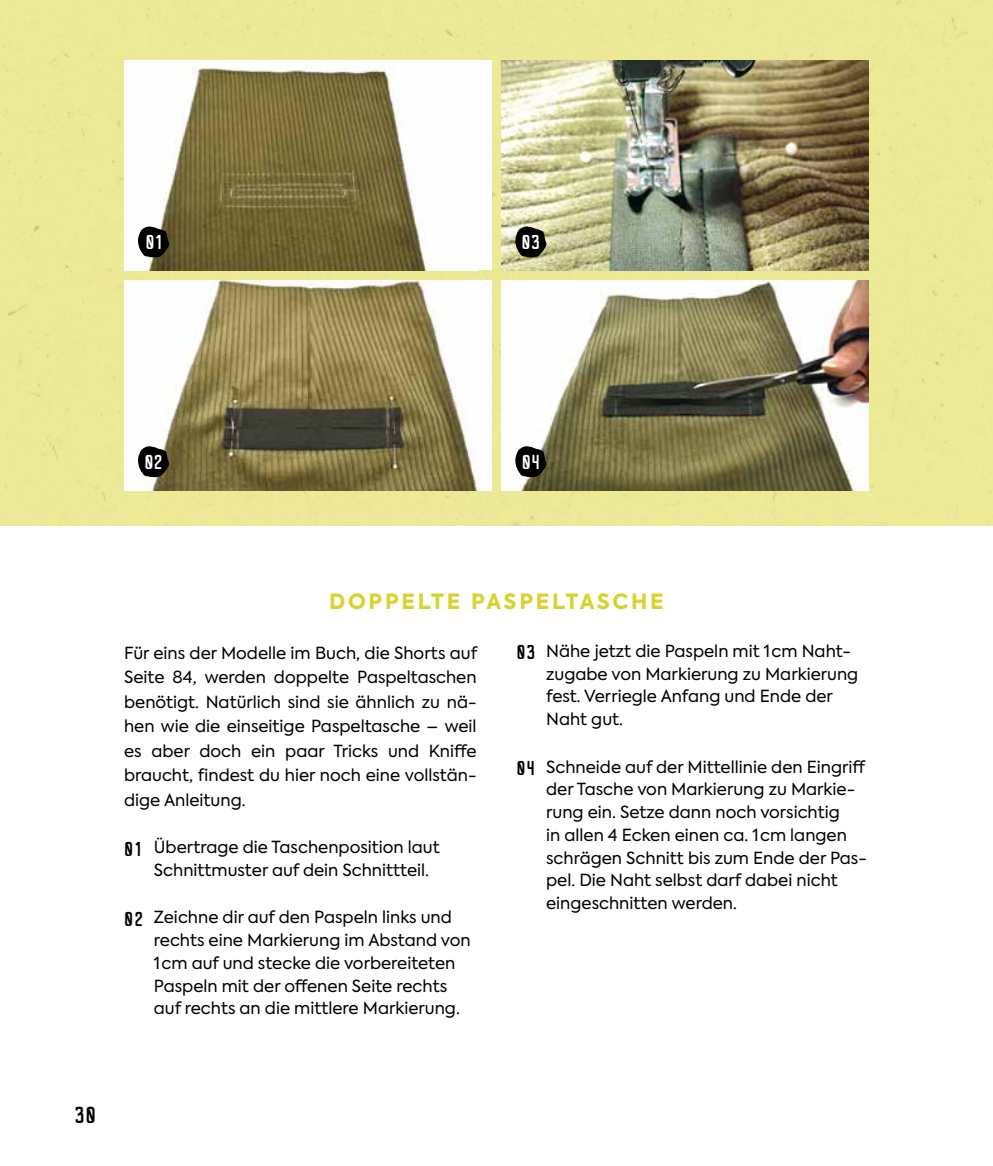
<style>
.page{position:relative;width:993px;height:1166px;background:#fff}
.page>*{position:absolute;margin:0;border:0;box-sizing:border-box;transform-origin:0 0}
.t1{font:26.25px "Mightype Sans";color:#000}
.t2{font:22.75px "Mightype Sans";letter-spacing:.02em;color:#fff}
.t3{font:800 21px "Axiforma";letter-spacing:.13em;color:#d8d330}
.t4{font:16.62px/22.8px "Axiforma";color:#000}
.s1{font-family:"Mightype Sans";font-size:22.75px}
</style>
<div class="page">
<div style="left:0;top:0;width:992px;height:526px;background:#edea97"></div>
<img style="left:124px;top:280px;width:367px;height:210px">
<svg style="left:138px;top:445px;width:31px;height:32px"></svg>
<img style="left:501px;top:280px;width:367px;height:210px">
<svg style="left:515px;top:445px;width:31px;height:32px"></svg>
<div style="left:124px;top:60px;width:367px;height:210px;background:#fff"></div>
<img style="left:147px;top:66px;width:281px;height:204px">
<svg style="left:138px;top:225px;width:31px;height:32px"></svg>
<img style="left:501px;top:60px;width:367px;height:210px">
<svg style="left:515px;top:225px;width:31px;height:32px"></svg>
<h2 class="t2" style="left:145px;top:231px;width:18px">01</h2>
<h2 class="t2" style="left:521px;top:231px;width:20px">03</h2>
<h2 class="t2" style="left:144px;top:450px;width:20px">02</h2>
<h2 class="t2" style="left:521px;top:450px;width:20px">04</h2>
<p class="t3" style="left:329px;top:587px;width:336px">DOPPELTE PASPELTASCHE</p>
<p class="t4" style="left:124px;top:640px;width:354px;line-height:24.5px;text-align:justify">Für eins der Modelle im Buch, die Shorts auf Seite 84, werden doppelte Paspeltaschen benötigt. Natürlich sind sie ähnlich zu nä&shy;hen wie die einseitige Paspeltasche – weil es aber doch ein paar Tricks und Kniffe braucht, findest du hier noch eine vollstän&shy;dige Anleitung.</p>
<p class="t4" style="left:154px;top:836px;width:287px;text-indent:-30px"><span class="s1">01</span> Übertrage die Taschenposition laut<br>Schnittmuster auf dein Schnittteil.</p>
<p class="t4" style="left:154px;top:906px;width:318px;text-indent:-30px"><span class="s1">02</span> Zeichne dir auf den Paspeln links und rechts eine Markierung im Abstand von 1 cm auf und stecke die vorbereiteten Paspeln mit der offenen Seite rechts auf rechts an die mittlere Markierung.</p>
<p class="t4" style="left:546px;top:640px;width:313px;text-indent:-30px"><span class="s1">03</span> Nähe jetzt die Paspeln mit 1 cm Naht&shy;zugabe von Markierung zu Markierung fest. Verriegle Anfang und Ende der<br>Naht gut.</p>
<p class="t4" style="left:546px;top:755px;width:322px;text-indent:-30px"><span class="s1">04</span> Schneide auf der Mittellinie den Eingriff der Tasche von Markierung zu Markie&shy;rung ein. Setze dann noch vorsichtig<br>in allen 4 Ecken einen ca. 1 cm langen schrägen Schnitt bis zum Ende der Pas&shy;pel. Die Naht selbst darf dabei nicht eingeschnitten werden.</p>
<h1 class="t1" style="left:74px;top:1102px;width:23px">30</h1>
</div>
